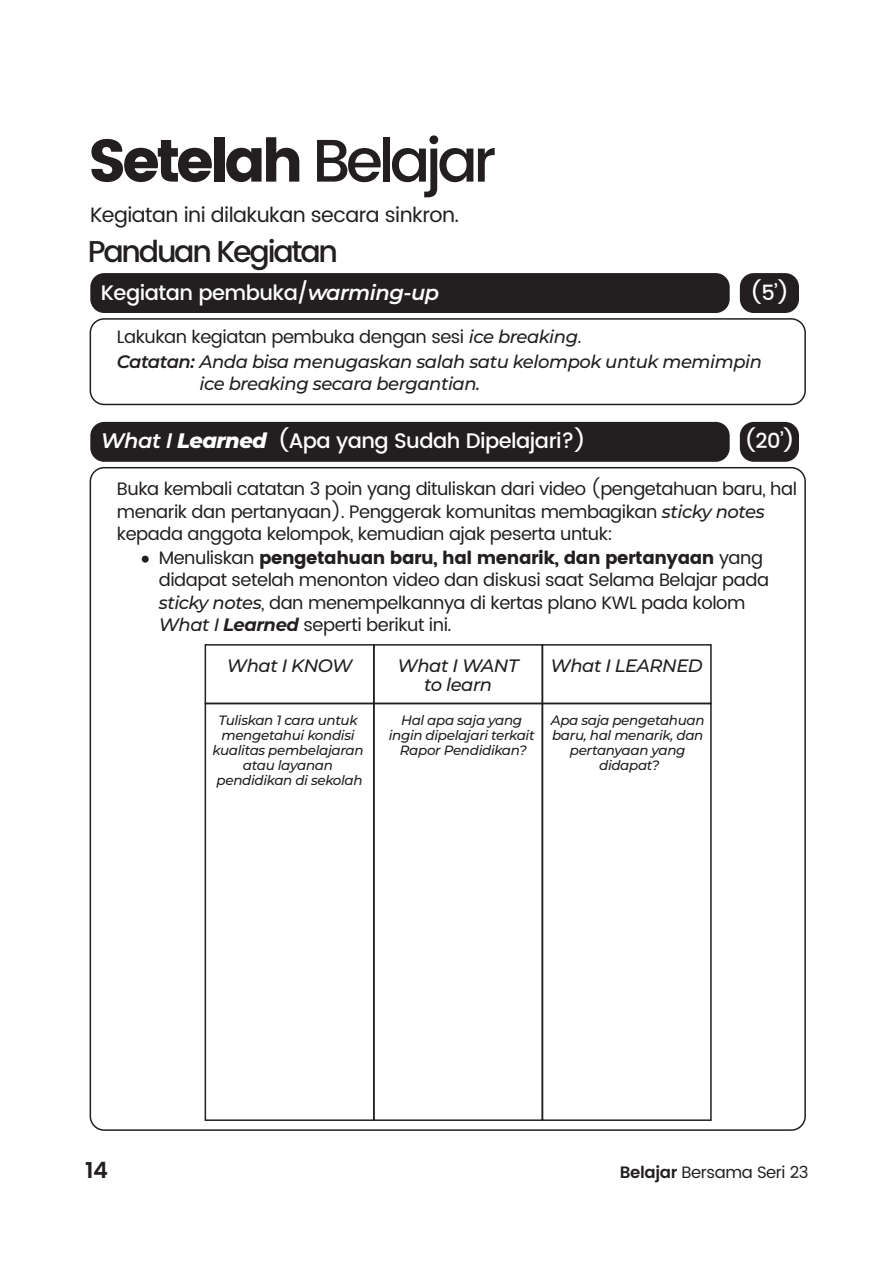
<style>
.page{position:relative;width:893px;height:1263px;background:#fff}
.page>*{position:absolute;margin:0;border:0;box-sizing:border-box;transform-origin:0 0}
.t1{font:60px "Poppins";letter-spacing:-.075em;color:#231f20}
.t2{font:500 30.15px "Poppins";letter-spacing:-.075em;color:#231f20}
.t3{font:600 22.5px "Poppins";color:#231f20}
.t4{font:500 21px "Poppins";letter-spacing:-.025em;color:#fff}
.t5{font:20.7px "Poppins";letter-spacing:-.025em;color:#231f20}
.t6{font:18px/22.5px "Poppins";letter-spacing:-.025em;color:#231f20}
.t7{font:italic 500 18px/21.6px "Montserrat";letter-spacing:-.025em;color:#231f20}
.t8{font:16.5px "Poppins";letter-spacing:-.025em;color:#231f20}
.t9{font:italic 500 13.5px/15px "Montserrat";letter-spacing:-.025em;color:#231f20;text-align:center}
.s1{font-weight:500}
.s2{font-family:"Montserrat";font-weight:600;font-style:italic}
.s3{font-family:"Montserrat";font-weight:500;font-style:italic}
.s4{font-weight:600}
.s5{font-family:"Montserrat";font-weight:800;font-style:italic}
.s6{font-style:inherit}
.s7{font-family:"Montserrat";font-weight:700;font-style:italic}
</style>
<div class="page">
<div style="left:90px;top:273px;width:640px;height:40px;background:#231f20;border-radius:14px"></div>
<div style="left:740px;top:273px;width:59px;height:40px;background:#231f20;border-radius:14px"></div>
<svg style="left:89px;top:318px;width:717px;height:88px"></svg>
<div style="left:90px;top:422px;width:640px;height:40px;background:#231f20;border-radius:14px"></div>
<div style="left:740px;top:422px;width:59px;height:40px;background:#231f20;border-radius:14px"></div>
<svg style="left:89px;top:467px;width:717px;height:664px"></svg>
<div style="left:142px;top:556px;width:7px;height:7px;background:#231f20;border-radius:50%"></div>
<div style="left:205px;top:644px;width:170px;height:60px;border:2px solid #231f20"></div>
<div style="left:373px;top:644px;width:170px;height:60px;border:2px solid #231f20"></div>
<div style="left:542px;top:644px;width:170px;height:60px;border:2px solid #231f20"></div>
<div style="left:205px;top:703px;width:170px;height:418px;border:2px solid #231f20"></div>
<div style="left:373px;top:703px;width:170px;height:418px;border:2px solid #231f20"></div>
<div style="left:542px;top:703px;width:170px;height:418px;border:2px solid #231f20"></div>
<h1 class="t1" style="left:88px;top:126px;width:410px">Setelah <span class="s1">Belajar</span></h1>
<p class="t5" style="left:90px;top:200px;width:371px">Kegiatan ini dilakukan secara sinkron.</p>
<h2 class="t2" style="left:88px;top:229px;width:252px">Panduan Kegiatan</h2>
<p class="t4" style="left:101px;top:277px;width:340px">Kegiatan pembuka/<span class="s2">warming-up</span></p>
<p class="t4" style="left:751px;top:277px;width:40px">(5’)</p>
<p class="t6" style="left:117px;top:326px;width:466px">Lakukan kegiatan pembuka dengan sesi <span class="s3">ice breaking</span>.</p>
<p class="t7" style="left:200px;top:350px;width:564px;text-indent:-83px"><span class="s4">Catatan:</span> Anda bisa menugaskan salah satu kelompok untuk memimpin ice breaking secara bergantian.</p>
<p class="t4" style="left:101px;top:426px;width:486px"><span class="s2">What I</span> <span class="s5">Learned</span> (Apa yang Sudah Dipelajari?)</p>
<p class="t4" style="left:745px;top:426px;width:51px">(20’)</p>
<p class="t6" style="left:117px;top:478px;width:682px">Buka kembali catatan 3 poin yang dituliskan dari video (pengetahuan baru, hal menarik dan pertanyaan). Penggerak komunitas membagikan <span class="s3">sticky notes </span>kepada anggota kelompok, kemudian ajak peserta untuk:</p>
<p class="t6" style="left:159px;top:547px;width:612px">Menuliskan <span class="s6">pengetahuan baru, hal menarik, dan pertanyaan</span> yang didapat setelah menonton video dan diskusi saat Selama Belajar pada <span class="s3">sticky notes</span>, dan menempelkannya di kertas plano KWL pada kolom <span class="s3">What I</span> <span class="s7">Learned</span> seperti berikut ini.</p>
<p class="t7" style="left:227px;top:654px;width:127px">What I KNOW</p>
<p class="t7" style="left:398px;top:655px;width:123px;line-height:19.5px;text-align:center">What I WANT to learn</p>
<p class="t7" style="left:550px;top:654px;width:154px">What I LEARNED</p>
<p class="t9" style="left:212px;top:712px;width:153px">Tuliskan 1 cara untuk mengetahui kondisi kualitas pembelajaran atau layanan pendidikan di sekolah</p>
<p class="t9" style="left:389px;top:712px;width:147px">Hal apa saja yang ingin dipelajari terkait<br>Rapor Pendidikan?</p>
<p class="t9" style="left:551px;top:712px;width:155px">Apa saja pengetahuan baru, hal menarik, dan pertanyaan yang didapat?</p>
<p class="t3" style="left:85px;top:1153px;width:24px">14</p>
<p class="t8" style="left:620px;top:1160px;width:190px"><span class="s4">Belajar</span> Bersama Seri 23</p>
</div>
